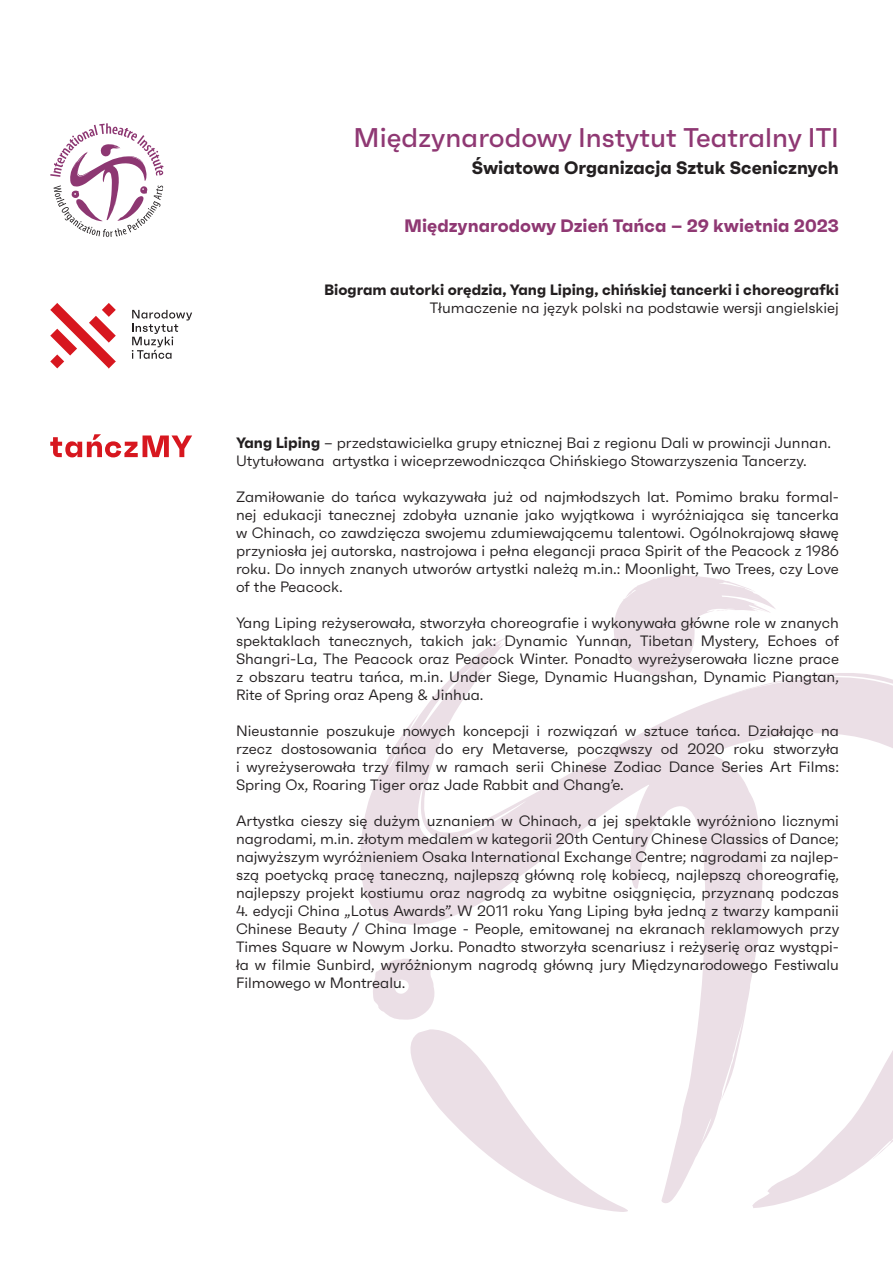
<style>
.page{position:relative;width:893px;height:1263px;background:#fff}
.page>*{position:absolute;margin:0;border:0;box-sizing:border-box;transform-origin:0 0}
.t1{font:500 27px "Faktum";color:#8f3873}
.t2{font:700 18px "Faktum";color:#8f3873}
.t3{font:700 18px "Faktum";color:#231f20}
.t4{font:15px/18px "Faktum";color:#231f20;text-align:justify}
.t5{font:700 15px "Faktum";color:#231f20}
.s1{font-weight:700}
</style>
<div class="page">
<svg style="left:360px;top:637px;width:533px;height:566px"></svg>
<svg style="left:394px;top:1028px;width:234px;height:184px"></svg>
<svg style="left:372px;top:959px;width:64px;height:61px"></svg>
<svg style="left:751px;top:1004px;width:142px;height:204px"></svg>
<svg style="left:730px;top:1052px;width:2px;height:10px"></svg>
<svg style="left:607px;top:575px;width:286px;height:165px"></svg>
<svg style="left:50px;top:123px;width:114px;height:114px"></svg>
<svg style="left:132px;top:310px;width:60px;height:49px"></svg>
<svg style="left:50px;top:303px;width:66px;height:65px"></svg>
<svg style="left:50px;top:434px;width:142px;height:23px"></svg>
<p class="t1" style="left:354px;top:121px;width:487px">Międzynarodowy Instytut Teatralny ITI</p>
<p class="t3" style="left:472px;top:156px;width:369px">Światowa Organizacja Sztuk Scenicznych</p>
<p class="t2" style="left:404px;top:214px;width:436px">Międzynarodowy Dzień Tańca – 29 kwietnia 2023</p>
<p class="t5" style="left:324px;top:280px;width:516px">Biogram autorki orędzia, Yang Liping, chińskiej tancerki i choreografki</p>
<p class="t4" style="left:430px;top:298px;width:411px">Tłumaczenie na język polski na podstawie wersji angielskiej</p>
<p class="t4" style="left:236px;top:434px;width:597px"><span class="s1">Yang Liping</span> – przedstawicielka grupy etnicznej Bai z regionu Dali w prowincji Junnan.</p>
<p class="t4" style="left:236px;top:452px;width:572px">Utytułowana artystka i wiceprzewodnicząca Chińskiego Stowarzyszenia Tancerzy.</p>
<p class="t4" style="left:236px;top:488px;width:604px">Zamiłowanie do tańca wykazywała już od najmłodszych lat. Pomimo braku formal&shy;nej edukacji tanecznej zdobyła uznanie jako wyjątkowa i wyróżniająca się tancerka w Chinach, co zawdzięcza swojemu zdumiewającemu talentowi. Ogólnokrajową sławę przyniosła jej autorska, nastrojowa i pełna elegancji praca Spirit of the Peacock z 1986 roku. Do innych znanych utworów artystki należą m.in.: Moonlight, Two Trees, czy Love of the Peacock.</p>
<p class="t4" style="left:236px;top:614px;width:604px">Yang Liping reżyserowała, stworzyła choreografie i wykonywała główne role w znanych spektaklach tanecznych, takich jak: Dynamic Yunnan, Tibetan Mystery, Echoes of Shangri-La, The Peacock oraz Peacock Winter. Ponadto wyreżyserowała liczne prace z obszaru teatru tańca, m.in. Under Siege, Dynamic Huangshan, Dynamic Piangtan, Rite of Spring oraz Apeng &amp; Jinhua.</p>
<p class="t4" style="left:236px;top:722px;width:604px">Nieustannie poszukuje nowych koncepcji i rozwiązań w sztuce tańca. Działając na rzecz dostosowania tańca do ery Metaverse, począwszy od 2020 roku stworzyła i wyreżyserowała trzy filmy w ramach serii Chinese Zodiac Dance Series Art Films:<br>Spring Ox, Roaring Tiger oraz Jade Rabbit and Chang’e.</p>
<p class="t4" style="left:236px;top:812px;width:604px">Artystka cieszy się dużym uznaniem w Chinach, a jej spektakle wyróżniono licznymi nagrodami, m.in. złotym medalem w kategorii 20th Century Chinese Classics of Dance; najwyższym wyróżnieniem Osaka International Exchange Centre; nagrodami za najlep&shy;szą poetycką pracę taneczną, najlepszą główną rolę kobiecą, najlepszą choreografię, najlepszy projekt kostiumu oraz nagrodą za wybitne osiągnięcia, przyznaną podczas</p>
<p class="t4" style="left:236px;top:902px;width:605px">4. edycji China „Lotus Awards”. W 2011 roku Yang Liping była jedną z twarzy kampanii Chinese Beauty / China Image - People, emitowanej na ekranach reklamowych przy Times Square w Nowym Jorku. Ponadto stworzyła scenariusz i reżyserię oraz wystąpi&shy;ła w filmie Sunbird, wyróżnionym nagrodą główną jury Międzynarodowego Festiwalu Filmowego w Montrealu.</p>
</div>
